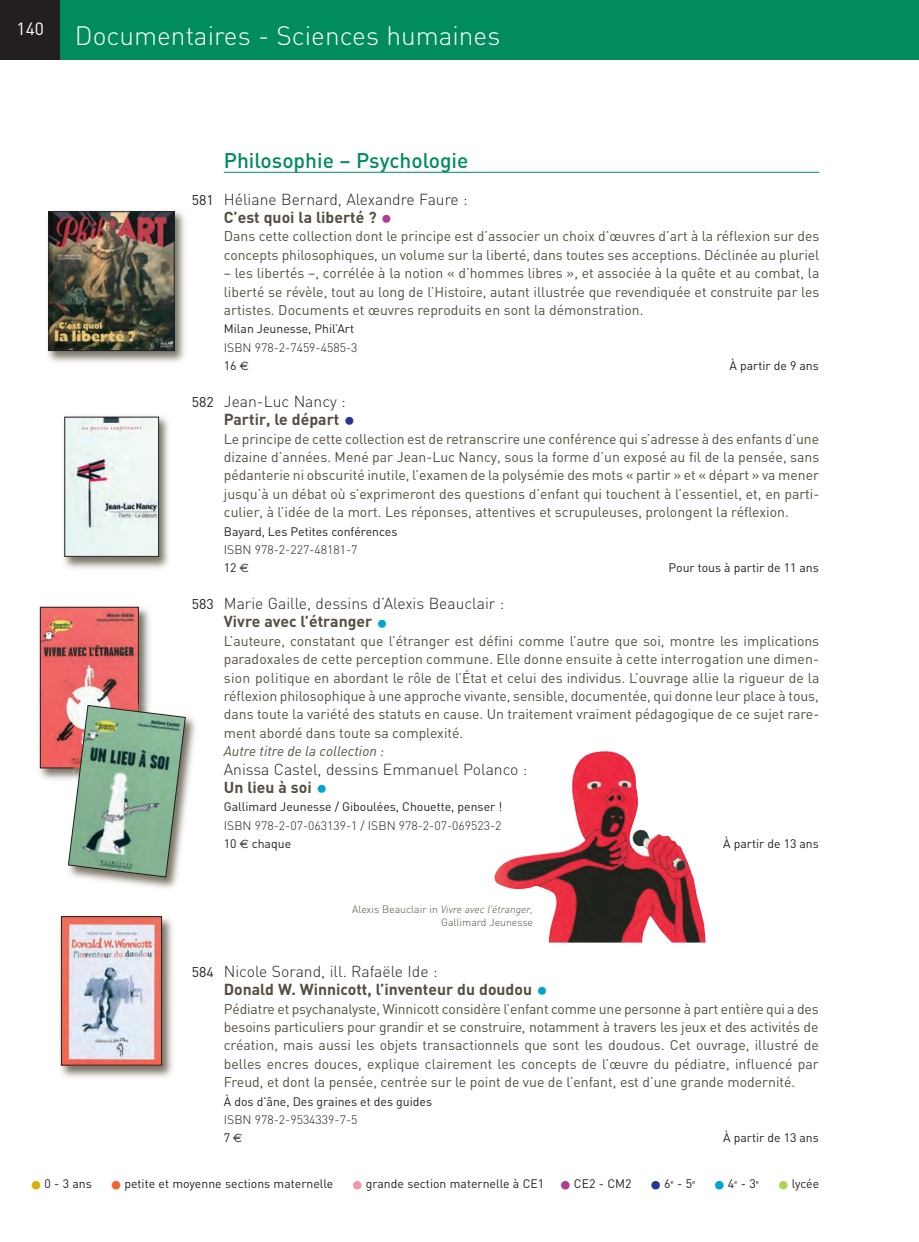
<style>
.page{position:relative;width:919px;height:1242px;background:#fff}
.page>*{position:absolute;margin:0;border:0;box-sizing:border-box;transform-origin:0 0}
.t1{font:300 26.25px "DIN";color:#fff}
.t2{font:500 21px "DIN";color:#008c5d}
.t3{font:17.5px "DIN";color:#fff}
.t4{font:300 15.75px/18.4px "DIN";color:#231f20}
.t5{font:700 15.75px/18.4px "DIN";color:#534e41}
.t6{font:14px/18.4px "DIN";color:#534e41;text-align:justify}
.t7{font:italic 14px "DIN";color:#534e41}
.t8{font:14px "DIN";color:#231f20}
.t9{font:12.25px "DIN";color:#231f20}
.t10{font:300 12.25px/18.4px "DIN";color:#231f20}
.t11{font:300 10.5px/12.6px "DIN";color:#534e41;text-align:right}
.s1{font-weight:700;color:#534e41}
.s2{font-weight:700;font-size:24.5px;color:#af3d96}
.s3{font-weight:400}
.s4{font-family:"Euro Sans";font-weight:400;font-size:12.08px}
.s5{font-weight:300;color:#231f20}
.s6{font-size:24.5px;color:#293695}
.s7{font-weight:700;font-size:24.5px;color:#00a6cd}
.s8{font-style:italic}
.s9{font-size:24.5px;color:#00a6cd}
.s10{font-size:26.25px;color:#ddb008}
.s11{font-size:26.25px;color:#f2642f}
.s12{font-size:26.25px;color:#f298aa}
.s13{font-size:26.25px;color:#af3d96}
.s14{font-size:26.25px;color:#293695}
.s15{font-size:26.25px;color:#00a6cd}
.s16{font-size:26.25px;color:#b2d454}
</style>
<div class="page">
<hr style="left:918px;top:0;width:1px;height:60px;background:#008c5d">
<div style="left:0;top:0;width:918px;height:60px;background:#008c5d"></div>
<div style="left:0;top:0;width:60px;height:60px;background:#231f20"></div>
<hr style="left:224px;top:172px;width:595px;height:1px;background:#008c5d">
<img style="left:47px;top:210px;width:138px;height:153px">
<img style="left:51px;top:214px;width:121px;height:134px">
<div style="left:49px;top:212px;width:125px;height:138px;border:1px solid #231f20"></div>
<img style="left:63px;top:416px;width:106px;height:153px">
<img style="left:67px;top:419px;width:90px;height:135px">
<div style="left:65px;top:417px;width:94px;height:139px;border:1px solid #231f20"></div>
<img style="left:39px;top:606px;width:111px;height:174px">
<img style="left:42px;top:609px;width:94px;height:157px">
<div style="left:40px;top:607px;width:98px;height:161px;border:1px solid #231f20"></div>
<img style="left:60px;top:705px;width:136px;height:184px">
<img style="left:74px;top:696px;width:64px;height:9px">
<svg style="left:68px;top:705px;width:117px;height:172px;background:#91ad97"></svg>
<img style="left:60px;top:916px;width:113px;height:162px">
<img style="left:63px;top:918px;width:97px;height:145px">
<div style="left:61px;top:916px;width:101px;height:149px;border:1px solid #231f20"></div>
<img style="left:494px;top:751px;width:212px;height:191px">
<p class="t3" style="left:17px;top:19px;width:29px">140</p>
<h1 class="t1" style="left:75px;top:20px;width:427px">Documentaires - Sciences humaines</h1>
<p class="t8" style="left:192px;top:191px;width:23px">581</p>
<p class="t8" style="left:192px;top:394px;width:23px">582</p>
<p class="t8" style="left:192px;top:596px;width:23px">583</p>
<h2 class="t2" style="left:224px;top:148px;width:246px">Philosophie – Psychologie</h2>
<p class="t4" style="left:224px;top:190px;width:246px">Héliane Bernard, Alexandre Faure :<br><span class="s1">C’est quoi la liberté ?</span> <span class="s2">•</span></p>
<p class="t6" style="left:224px;top:227px;width:597px">Dans cette collection dont le principe est d’associer un choix d’œuvres d’art à la réflexion sur des concepts philosophiques, un volume sur la liberté, dans toutes ses acceptions. Déclinée au pluriel</p>
<p class="t6" style="left:224px;top:264px;width:597px">– les libertés –, corrélée à la notion « d’hommes libres », et associée à la quête et au combat, la liberté se révèle, tout au long de l’Histoire, autant illustrée que revendiquée et construite par les artistes. Documents et œuvres reproduits en sont la démonstration.</p>
<p class="t9" style="left:224px;top:322px;width:132px">Milan Jeunesse, Phil’Art</p>
<p class="t10" style="left:224px;top:338px;width:135px">ISBN 978-2-7459-4585-3<br><span class="s3">16</span> <span class="s4">€</span></p>
<p class="t9" style="left:730px;top:358px;width:91px">À partir de 9 ans</p>
<p class="t5" style="left:224px;top:392px;width:133px"><span class="s5">Jean-Luc Nancy :<br></span>Partir, le départ <span class="s6">•</span></p>
<p class="t6" style="left:224px;top:429px;width:597px">Le principe de cette collection est de retranscrire une conférence qui s’adresse à des enfants d’une dizaine d’années. Mené par Jean-Luc Nancy, sous la forme d’un exposé au fil de la pensée, sans pédanterie ni obscurité inutile, l’examen de la polysémie des mots « partir » et « départ » va mener jusqu’à un débat où s’exprimeront des questions d’enfant qui touchent à l’essentiel, et, en parti&shy;culier, à l’idée de la mort. Les réponses, attentives et scrupuleuses, prolongent la réflexion.</p>
<p class="t9" style="left:224px;top:524px;width:175px">Bayard, Les Petites conférences</p>
<p class="t10" style="left:224px;top:540px;width:135px">ISBN 978-2-227-48181-7<br><span class="s3">12</span> <span class="s4">€</span></p>
<p class="t9" style="left:669px;top:561px;width:152px">Pour tous à partir de 11 ans</p>
<p class="t4" style="left:224px;top:594px;width:282px">Marie Gaille, dessins d’Alexis Beauclair :<br><span class="s1">Vivre avec l’étranger</span> <span class="s7">•</span></p>
<p class="t6" style="left:224px;top:631px;width:597px">L’auteure, constatant que l’étranger est défini comme l’autre que soi, montre les implications paradoxales de cette perception commune. Elle donne ensuite à cette interrogation une dimen&shy;sion politique en abordant le rôle de l’État et celui des individus. L’ouvrage allie la rigueur de la réflexion philosophique à une approche vivante, sensible, documentée, qui donne leur place à tous, dans toute la variété des statuts en cause. Un traitement vraiment pédagogique de ce sujet rare&shy;ment abordé dans toute sa complexité.</p>
<p class="t7" style="left:224px;top:742px;width:162px">Autre titre de la collection :</p>
<p class="t4" style="left:224px;top:760px;width:305px">Anissa Castel, dessins Emmanuel Polanco :<br><span class="s1">Un lieu à soi</span> <span class="s7">•</span></p>
<p class="t9" style="left:224px;top:799px;width:280px">Gallimard Jeunesse / Giboulées, Chouette, penser !</p>
<p class="t10" style="left:224px;top:816px;width:279px">ISBN 978-2-07-063139-1 / ISBN 978-2-07-069523-2<br><span class="s3">10</span> <span class="s4">€</span> <span class="s3">chaque</span></p>
<p class="t9" style="left:723px;top:836px;width:97px">À partir de 13 ans</p>
<p class="t11" style="left:352px;top:902px;width:182px">Alexis Beauclair in <span class="s8">Vivre avec l’étranger,<br></span>Gallimard Jeunesse</p>
<p class="t8" style="left:192px;top:963px;width:23px">584</p>
<p class="t5" style="left:224px;top:962px;width:326px"><span class="s5">Nicole Sorand, ill. Rafaële Ide :<br></span>Donald W. Winnicott, l’inventeur du doudou <span class="s9">•</span></p>
<p class="t6" style="left:224px;top:999px;width:597px">Pédiatre et psychanalyste, Winnicott considère l’enfant comme une personne à part entière qui a des besoins particuliers pour grandir et se construire, notamment à travers les jeux et des activités de création, mais aussi les objets transactionnels que sont les doudous. Cet ouvrage, illustré de belles encres douces, explique clairement les concepts de l’œuvre du pédiatre, influencé par Freud, et dont la pensée, centrée sur le point de vue de l’enfant, est d’une grande modernité.</p>
<p class="t9" style="left:224px;top:1093px;width:210px">À dos d’âne, Des graines et des guides</p>
<p class="t10" style="left:224px;top:1110px;width:135px">ISBN 978-2-9534339-7-5<br><span class="s3">7</span> <span class="s4">€</span></p>
<p class="t9" style="left:723px;top:1130px;width:97px">À partir de 13 ans</p>
<p class="t9" style="left:29px;top:1176px;width:668px"><span class="s10">•</span>0 - 3 ans <span class="s11">•</span>petite et moyenne sections maternelle <span class="s12">•</span>grande section maternelle à CE1 <span class="s13">•</span>CE2 - CM2 <span class="s14">•</span>6<sup>e</sup> - 5<sup>e</sup></p>
<p class="t9" style="left:712px;top:1176px;width:48px"><span class="s15">•</span>4<sup>e</sup> - 3<sup>e</sup></p>
<p class="t9" style="left:776px;top:1176px;width:44px"><span class="s16">•</span>lycée</p>
</div>
